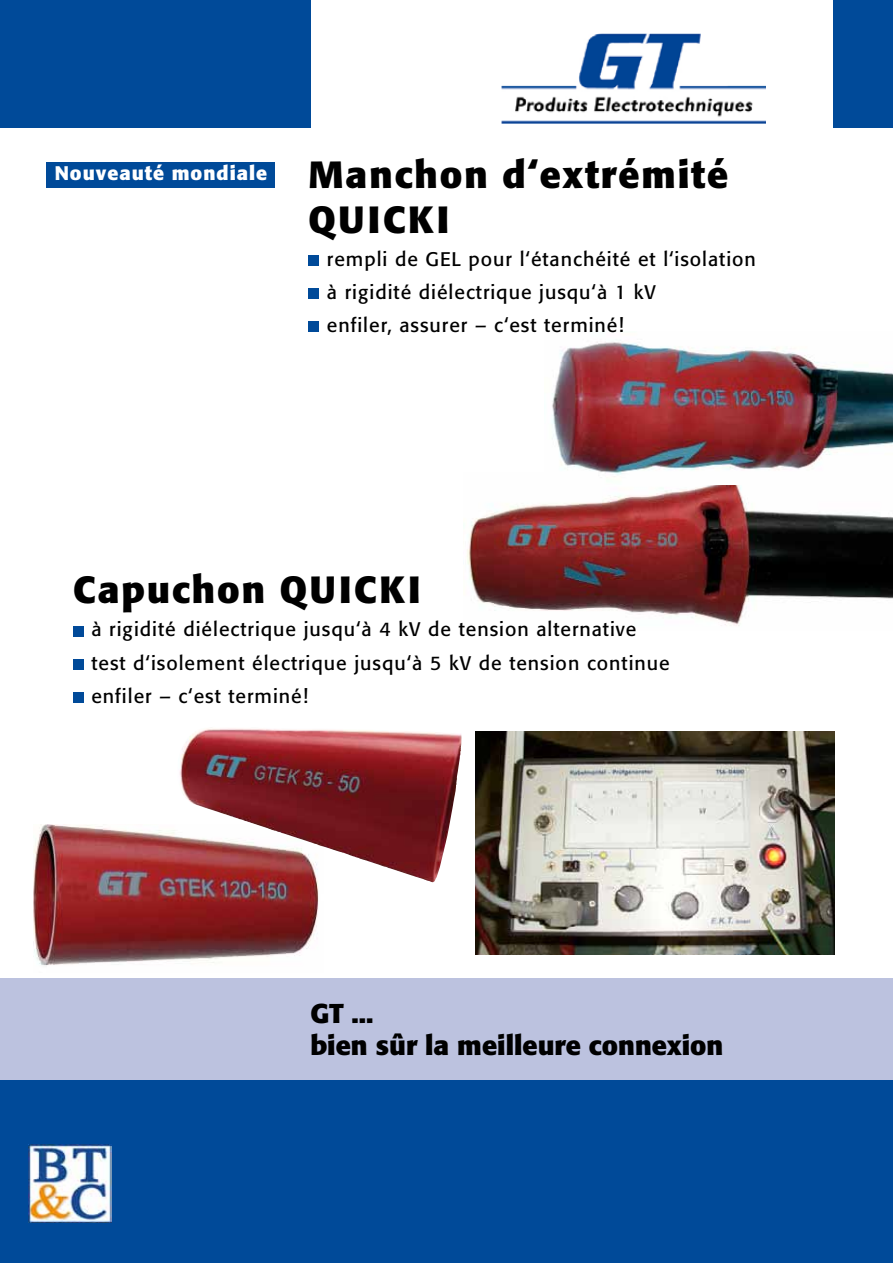
<style>
.page{position:relative;width:893px;height:1263px;background:#fff}
.page>*{position:absolute;margin:0;border:0;box-sizing:border-box;transform-origin:0 0}
.t1{font:700 37.5px/45px "Formata";letter-spacing:.05em;color:#000}
.t2{font:700 27px/32.4px "Formata";color:#000}
.t3{font:19.5px/33px "Formata";letter-spacing:.05em;color:#000}
</style>
<div class="page">
<img style="left:463px;top:485px;width:430px;height:141px">
<img style="left:475px;top:731px;width:359px;height:223px">
<img style="left:552px;top:341px;width:341px;height:136px">
<div style="left:833px;top:0;width:60px;height:128px;background:#004a99"></div>
<div style="left:0;top:0;width:310px;height:128px;background:#004a99"></div>
<div style="left:0;top:978px;width:893px;height:102px;background:#bcc2df"></div>
<div style="left:47px;top:162px;width:228px;height:25px;background:#004a99"></div>
<div style="left:309px;top:255px;width:10px;height:11px;background:#004a99"></div>
<div style="left:309px;top:288px;width:10px;height:11px;background:#004a99"></div>
<div style="left:309px;top:321px;width:10px;height:11px;background:#004a99"></div>
<div style="left:73px;top:626px;width:11px;height:10px;background:#004a99"></div>
<div style="left:73px;top:659px;width:11px;height:10px;background:#004a99"></div>
<div style="left:73px;top:692px;width:11px;height:10px;background:#004a99"></div>
<img style="left:34px;top:824px;width:285px;height:142px">
<img style="left:177px;top:729px;width:285px;height:153px">
<div style="left:0;top:1080px;width:893px;height:183px;background:#004a99"></div>
<img style="left:502px;top:33px;width:263px;height:90px">
<img style="left:29px;top:1144px;width:83px;height:78px">
<h1 class="t1" style="left:309px;top:152px;width:421px;text-indent:-254px"><sup>Nouveauté</sup> <sup>mondiale</sup> Manchon d‘extrémité<br>QUICKI</h1>
<p class="t3" style="left:327px;top:243px;width:431px">rempli de GEL pour l‘étanchéité et l‘isolation à rigidité diélectrique jusqu‘à 1 kV<br>enfiler, assurer – c‘est terminé!</p>
<h1 class="t1" style="left:73px;top:567px;width:349px">Capuchon QUICKI</h1>
<p class="t3" style="left:91px;top:613px;width:580px">à rigidité diélectrique jusqu‘à 4 kV de tension alternative test d‘isolement électrique jusqu‘à 5 kV de tension continue enfiler – c‘est terminé!</p>
<h2 class="t2" style="left:310px;top:997px;width:414px">GT ...<br>bien sûr la meilleure connexion</h2>
</div>
